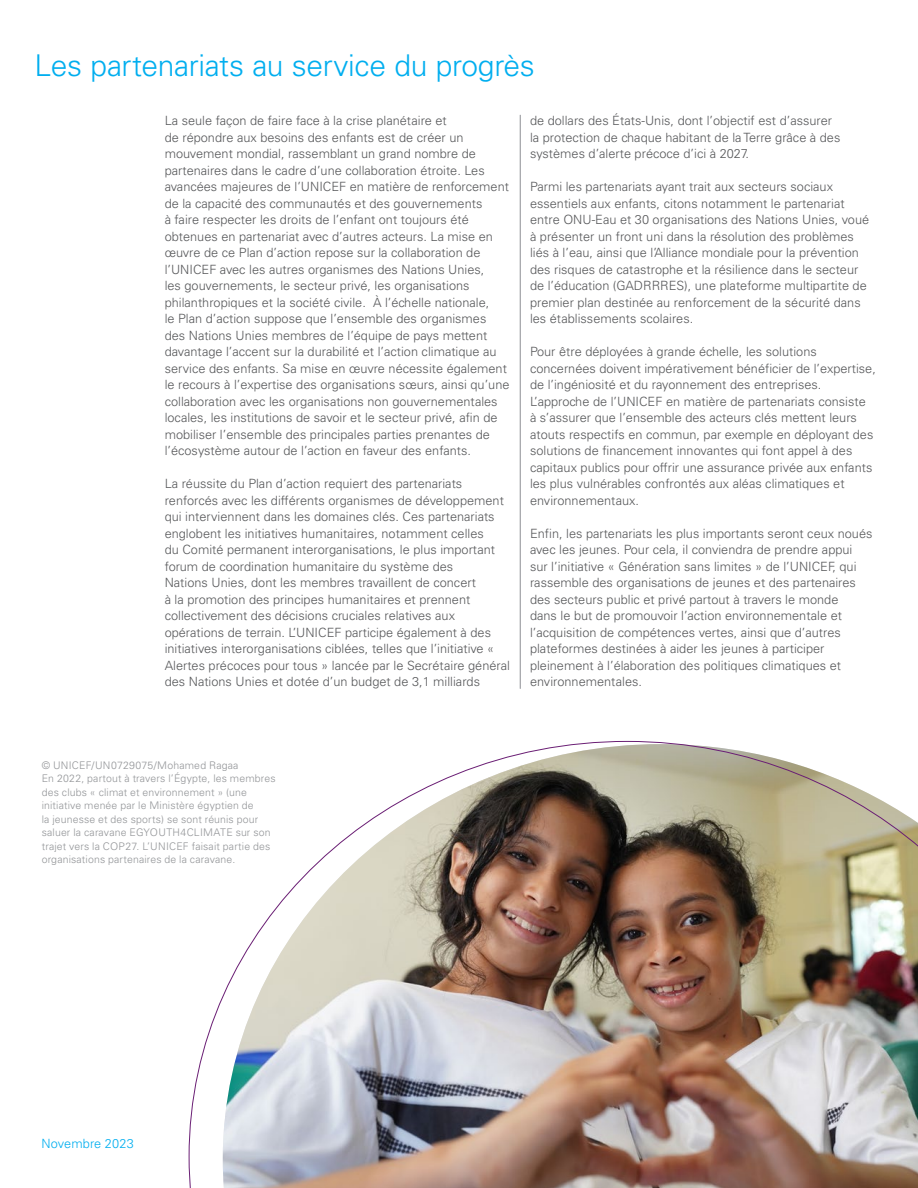
<style>
.page{position:relative;width:918px;height:1188px;background:#fff}
.page>*{position:absolute;margin:0;border:0;box-sizing:border-box;transform-origin:0 0}
.t1{font:300 30px "Univers";letter-spacing:-.01em;color:#00aeef}
.t2{font:300 12.75px/16.5px "Univers";color:#57585a}
.t3{font:300 12.75px "Univers";letter-spacing:.01em;color:#00aeef}
.t4{font:300 10.5px/13.5px "Univers";letter-spacing:.015em;color:#939598}
</style>
<div class="page">
<hr style="left:520px;top:115px;width:1px;height:574px;background:#a8a9ad">
<img style="left:189px;top:741px;width:729px;height:447px">
<h1 class="t1" style="left:34px;top:47px;width:502px">Les partenariats au service du progrès</h1>
<p class="t2" style="left:165px;top:112px;width:346px">La seule façon de faire face à la crise planétaire et<br>de répondre aux besoins des enfants est de créer un mouvement mondial, rassemblant un grand nombre de partenaires dans le cadre d’une collaboration étroite. Les avancées majeures de l’UNICEF en matière de renforcement de la capacité des communautés et des gouvernements<br>à faire respecter les droits de l’enfant ont toujours été obtenues en partenariat avec d’autres acteurs. La mise en œuvre de ce Plan d’action repose sur la collaboration de l’UNICEF avec les autres organismes des Nations Unies,<br>les gouvernements, le secteur privé, les organisations philanthropiques et la société civile. À l’échelle nationale,<br>le Plan d’action suppose que l’ensemble des organismes des Nations Unies membres de l’équipe de pays mettent davantage l’accent sur la durabilité et l’action climatique au service des enfants. Sa mise en œuvre nécessite également le recours à l’expertise des organisations sœurs, ainsi qu’une collaboration avec les organisations non gouvernementales locales, les institutions de savoir et le secteur privé, afin de mobiliser l’ensemble des principales parties prenantes de l’écosystème autour de l’action en faveur des enfants.</p>
<p class="t2" style="left:165px;top:475px;width:347px">La réussite du Plan d’action requiert des partenariats renforcés avec les différents organismes de développement qui interviennent dans les domaines clés. Ces partenariats englobent les initiatives humanitaires, notamment celles<br>du Comité permanent interorganisations, le plus important forum de coordination humanitaire du système des<br>Nations Unies, dont les membres travaillent de concert<br>à la promotion des principes humanitaires et prennent collectivement des décisions cruciales relatives aux opérations de terrain. L’UNICEF participe également à des initiatives interorganisations ciblées, telles que l’initiative « Alertes précoces pour tous » lancée par le Secrétaire général des Nations Unies et dotée d’un budget de 3,1 milliards</p>
<p class="t2" style="left:530px;top:112px;width:312px">de dollars des États-Unis, dont l’objectif est d’assurer la protection de chaque habitant de la Terre grâce à des systèmes d’alerte précoce d’ici à 2027.</p>
<p class="t2" style="left:530px;top:178px;width:341px">Parmi les partenariats ayant trait aux secteurs sociaux essentiels aux enfants, citons notamment le partenariat entre ONU-Eau et 30 organisations des Nations Unies, voué à présenter un front uni dans la résolution des problèmes liés à l’eau, ainsi que l’Alliance mondiale pour la prévention des risques de catastrophe et la résilience dans le secteur de l’éducation (GADRRRES), une plateforme multipartite de premier plan destinée au renforcement de la sécurité dans les établissements scolaires.</p>
<p class="t2" style="left:530px;top:343px;width:347px">Pour être déployées à grande échelle, les solutions concernées doivent impérativement bénéficier de l’expertise, de l’ingéniosité et du rayonnement des entreprises.<br>L’approche de l’UNICEF en matière de partenariats consiste<br>à s’assurer que l’ensemble des acteurs clés mettent leurs atouts respectifs en commun, par exemple en déployant des solutions de financement innovantes qui font appel à des capitaux publics pour offrir une assurance privée aux enfants les plus vulnérables confrontés aux aléas climatiques et environnementaux.</p>
<p class="t2" style="left:530px;top:525px;width:344px">Enfin, les partenariats les plus importants seront ceux noués avec les jeunes. Pour cela, il conviendra de prendre appui sur l’initiative « Génération sans limites » de l’UNICEF, qui rassemble des organisations de jeunes et des partenaires des secteurs public et privé partout à travers le monde<br>dans le but de promouvoir l’action environnementale et l’acquisition de compétences vertes, ainsi que d’autres plateformes destinées à aider les jeunes à participer pleinement à l’élaboration des politiques climatiques et environnementales.</p>
<p class="t4" style="left:42px;top:758px;width:235px">© UNICEF/UN0729075/Mohamed Ragaa<br>En 2022, partout à travers l’Égypte, les membres des clubs « climat et environnement » (une initiative menée par le Ministère égyptien de<br>la jeunesse et des sports) se sont réunis pour saluer la caravane EGYOUTH4CLIMATE sur son trajet vers la COP27. L’UNICEF faisait partie des organisations partenaires de la caravane.</p>
<p class="t3" style="left:41px;top:1136px;width:94px">Novembre 2023</p>
</div>
